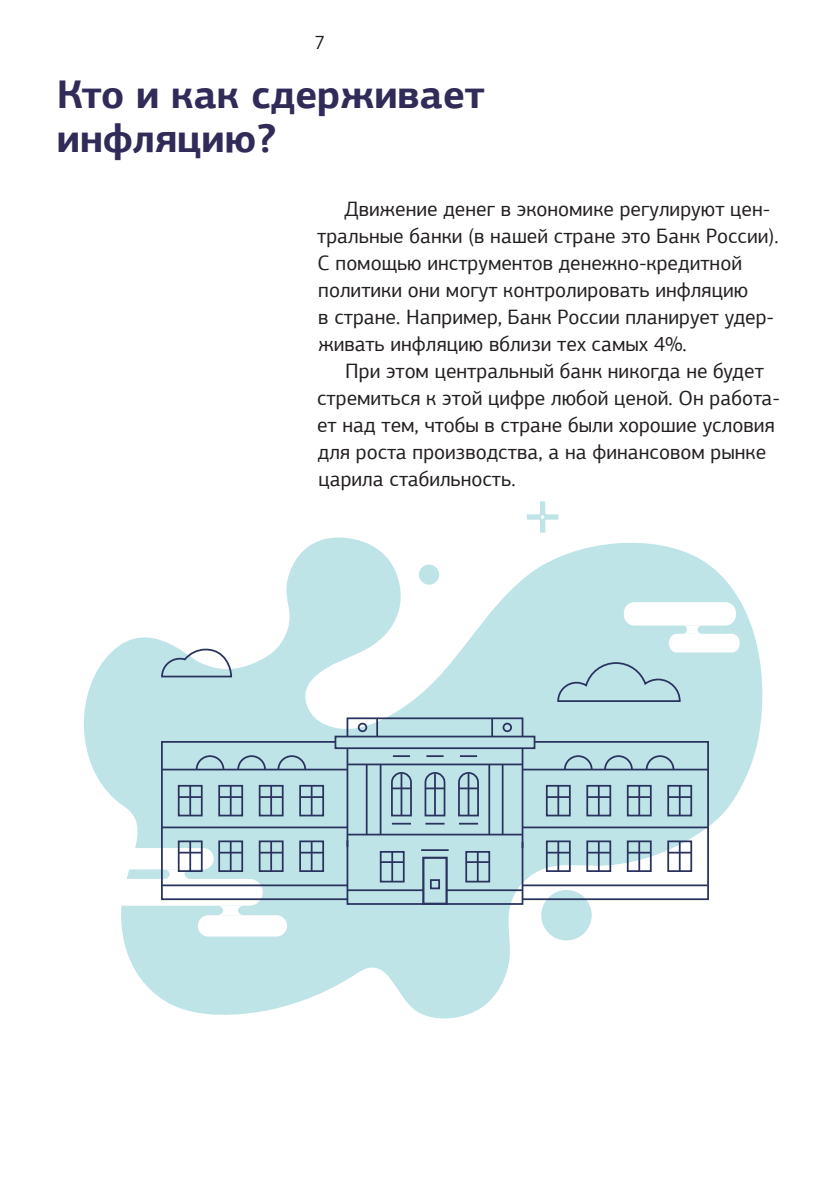
<style>
.page{position:relative;width:840px;height:1191px;background:#fff}
.page>*{position:absolute;margin:0;border:0;box-sizing:border-box;transform-origin:0 0}
.t1{font:700 40px/44px "PF Agora Sans Pro";color:#302b58}
.t2{font:20.8px/27px "PF Agora Sans Pro";color:#231f20}
.t3{font:20px "PF Agora Sans Pro";color:#231f20}
</style>
<div class="page">
<div style="left:539px;top:501px;width:6px;height:31px;background:#bee4e8"></div>
<div style="left:526px;top:514px;width:32px;height:5px;background:#bee4e8"></div>
<div style="left:539px;top:513px;width:6px;height:7px;border:2px solid #bee4e8"></div>
<svg style="left:84px;top:532px;width:679px;height:487px"></svg>
<div style="left:418px;top:564px;width:21px;height:20px;background:#bee4e8;border-radius:50%"></div>
<div style="left:541px;top:890px;width:50px;height:50px;background:#bee4e8;border-radius:50%"></div>
<div style="left:623px;top:602px;width:112px;height:23px;background:#fff;border-radius:11px"></div>
<svg style="left:668px;top:625px;width:71px;height:27px"></svg>
<div style="left:106px;top:879px;width:157px;height:26px;background:#fff;border-radius:13px"></div>
<div style="left:198px;top:915px;width:89px;height:21px;background:#fff;border-radius:11px"></div>
<div style="left:105px;top:848px;width:109px;height:21px;background:#fff;border-radius:11px"></div>
<svg style="left:556px;top:661px;width:125px;height:42px;background:#afd2da"></svg>
<svg style="left:160px;top:648px;width:73px;height:30px"></svg>
<svg style="left:160px;top:718px;width:549px;height:197px;background:#b3d1d9"></svg>
<hr style="left:522px;top:826px;width:185px;height:2px;background:#2a335e">
<hr style="left:162px;top:826px;width:185px;height:2px;background:#2a335e">
<div style="left:429px;top:879px;width:11px;height:10px;border:2px solid #2a335e"></div>
<p class="t3" style="left:314px;top:30px;width:13px">7</p>
<h1 class="t1" style="left:57px;top:72px;width:429px">Кто и как сдерживает инфляцию?</h1>
<p class="t2" style="left:317px;top:195px;width:463px;text-indent:27px">Движение денег в экономике регулируют цен&shy;тральные банки (в нашей стране это Банк России).<br>С помощью инструментов денежно-кредитной политики они могут контролировать инфляцию<br>в стране. Например, Банк России планирует удер&shy;живать инфляцию вблизи тех самых 4%.</p>
<p class="t2" style="left:317px;top:357px;width:464px;text-indent:28px">При этом центральный банк никогда не будет стремиться к этой цифре любой ценой. Он работа&shy;ет над тем, чтобы в стране были хорошие условия для роста производства, а на финансовом рынке царила стабильность.</p>
</div>
